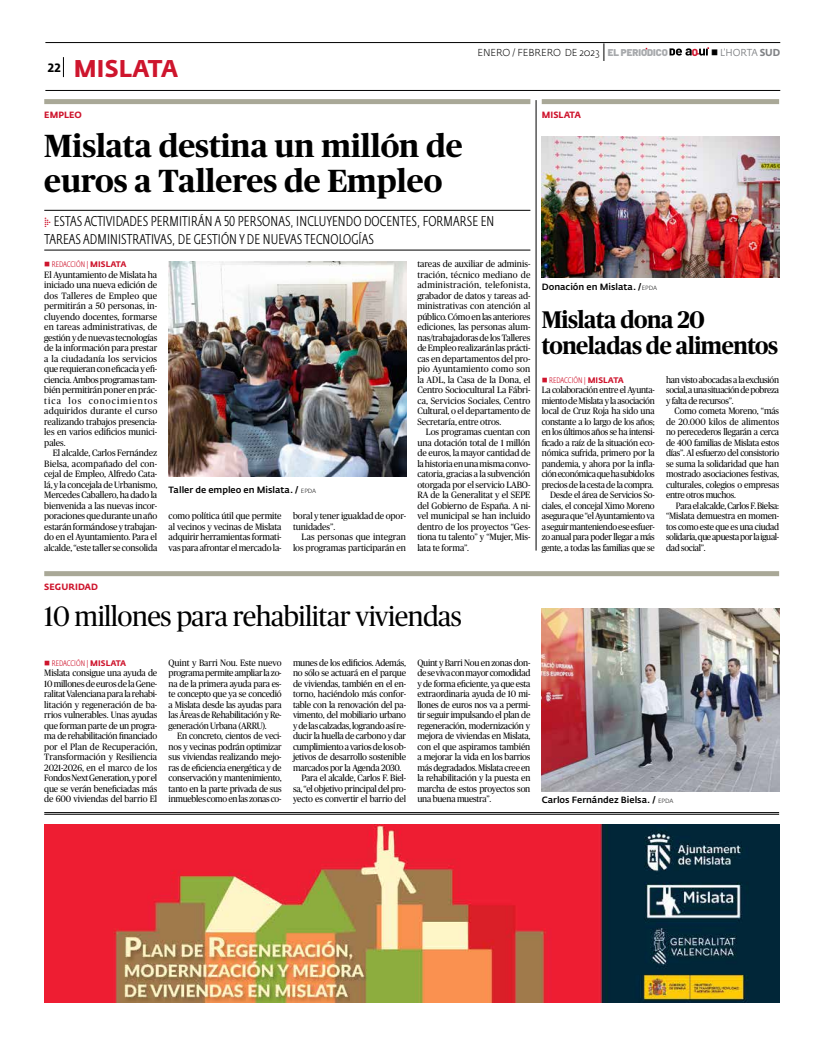
<style>
.page{position:relative;width:820px;height:1049px;background:#fff}
.page>*{position:absolute;margin:0;border:0;box-sizing:border-box;transform-origin:0 0}
.t1{font:700 32px/35px "Publico";color:#000}
.t2{font:28px "Publico";letter-spacing:-.02em;color:#000}
.t3{font:700 24px/26px "Publico";letter-spacing:-.02em;color:#000;scale:.96 1}
.t4{font:700 24px "Fedra Sans Std";letter-spacing:.005em;color:#ce152d}
.t5{font:300 14px/18px "Fedra Sans Cond Std";letter-spacing:.01em;color:#000}
.t6{font:700 12px "Fedra Sans Std";color:#000}
.t7{font:800 10.1px "Barlow";color:#ce152d}
.t8{font:300 10px "Fedra Sans Std";letter-spacing:-.005em;color:#000}
.t9{font:10px "Fedra Sans Std";letter-spacing:-.025em;color:#808285;scale:.95 1}
.t10{font:9.2px/10.5px "Publico";letter-spacing:-.025em;color:#000;text-align:justify;scale:.96 1}
.t11{font:9.2px/10.5px "Publico";letter-spacing:-.025em;color:#000;text-align:justify;scale:.95 1}
.t12{font:9.2px/10.5px "Publico";letter-spacing:-.025em;color:#000;text-align:justify;scale:.94 1}
.t13{font:9.2px/10.5px "Publico";color:#000;text-align:right;scale:.96 1}
.t14{font:500 9px "Fedra Sans Std";color:#000}
.t15{font:700 9px "Fedra Sans Std";letter-spacing:.005em;color:#ce152d}
.t16{font:300 8px "Fedra Sans Cond Std";letter-spacing:.01em;color:#ce152d}
.s1{font-size:18px}
.s2{font-family:"Barlow";font-weight:900;font-size:9.8px;color:#a7a9ac}
.s3{color:#000}
.s4{font-weight:700}
.s5{font-family:"Unit Slab Pro";font-weight:100;color:#ce152d}
.s6{font-family:"Fedra Sans Std";font-weight:700}
.s7{font-weight:300;font-size:6px}
</style>
<div class="page">
<hr style="left:45px;top:42px;width:735px;height:1px;background:#000">
<hr style="left:45px;top:90px;width:735px;height:1px;background:#000">
<svg style="left:63px;top:57px;width:1px;height:20px"></svg>
<svg style="left:669px;top:47px;width:39px;height:9px"></svg>
<hr style="left:44px;top:812px;width:734px;height:1px;background:#000">
<hr style="left:44px;top:814px;width:734px;height:1px;background:#000">
<img style="left:44px;top:825px;width:734px;height:177px">
<hr style="left:535px;top:100px;width:1px;height:450px;background:#000">
<hr style="left:44px;top:210px;width:486px;height:1px;background:#000">
<hr style="left:44px;top:250px;width:486px;height:1px;background:#000">
<img style="left:168px;top:262px;width:238px;height:214px">
<div style="left:44px;top:99px;width:486px;height:5px;background:#a9a897"></div>
<img style="left:541px;top:608px;width:237px;height:184px">
<div style="left:44px;top:571px;width:734px;height:5px;background:#a9a897"></div>
<img style="left:541px;top:137px;width:237px;height:141px">
<div style="left:541px;top:99px;width:237px;height:5px;background:#a9a897"></div>
<h3 class="t6" style="left:48px;top:60px;width:14px">22</h3>
<h3 class="t4" style="left:74px;top:54px;width:106px">M ISLATA</h3>
<p class="t8" style="left:477px;top:46px;width:192px">ENERO / FEBRERO DE 2023 <span class="s1">|</span> <span class="s2">EL PERIoDICo</span></p>
<p class="t7" style="left:691px;top:44px;width:8px">O</p>
<p class="t9" style="left:710px;top:46px;width:73px"><span class="s3">■</span> L’HORTA <span class="s4">SUD</span></p>
<p class="t15" style="left:44px;top:109px;width:37px">EMPLEO</p>
<h1 class="t1" style="left:44px;top:128px;width:420px">Mislata destina un millón de euros a Talleres de Empleo</h1>
<h3 class="t5" style="left:44px;top:213px;width:451px"><span class="s5">▶</span> ESTAS ACTIVIDADES PERMITIRÁN A 50 PERSONAS, INCLUYENDO DOCENTES, FORMARSE EN<br>TAREAS ADMINISTRATIVAS, DE GESTIÓN Y DE NUEVAS TECNOLOGÍAS</h3>
<p class="t16" style="left:52px;top:260px;width:76px">REDACCIÓN | <span class="s6">M ISLATA</span></p>
<p class="t10" style="left:44px;top:269px;width:119px">El Ayuntamiento de Mislata ha iniciado una nueva edición de dos Talleres de Empleo que permitirán a 50 personas, in&shy;cluyendo docentes, formarse en tareas administrativas, de gestión y de nuevas tecnologías de la información para prestar a la ciudadanía los servicios que requieran con eficacia y efi&shy;ciencia. Ambos programas tam&shy;bién permitirán poner en prác&shy;tica los conocimientos adquiridos durante el curso realizando trabajos presencia&shy;les en varios edificios munici&shy;pales.</p>
<p class="t10" style="left:44px;top:448px;width:119px;text-indent:9px">El alcalde, Carlos Fernández Bielsa, acompañado del con&shy;cejal de Empleo, Alfredo Cata&shy;lá, y la concejala de Urbanismo, Mercedes Caballero, ha dado la bienvenida a las nuevas incor&shy;poraciones que durante un año estarán formándose y trabajan&shy;do en el Ayuntamiento. Para el alcalde, “este taller se consolida</p>
<p class="t14" style="left:168px;top:484px;width:137px">Taller de empleo en Mislata. / <span class="s7">EPDA</span></p>
<p class="t10" style="left:168px;top:511px;width:119px">como política útil que permite al vecinos y vecinas de Mislata adquirir herramientas formati&shy;vas para afrontar el mercado la-</p>
<p class="t10" style="left:293px;top:511px;width:119px">boral y tener igualdad de opor&shy;tunidades”.</p>
<p class="t13" style="left:293px;top:532px;width:119px">Las personas que integran los programas participarán en</p>
<p class="t10" style="left:417px;top:259px;width:119px">tareas de auxiliar de adminis&shy;tración, técnico mediano de administración, telefonista, grabador de datos y tareas ad&shy;ministrativas con atención al público. Cómo en las anteriores ediciones, las personas alum&shy;nas/trabajadoras de los Talleres de Empleo realizarán las prácti&shy;cas en departamentos del pro&shy;pio Ayuntamiento como son la ADL, la Casa de la Dona, el Centro Sociocultural La Fábri&shy;ca, Servicios Sociales, Centro Cultural, o el departamento de Secretaría, entre otros.</p>
<p class="t10" style="left:417px;top:427px;width:119px;text-indent:9px">Los programas cuentan con una dotación total de 1 millón de euros, la mayor cantidad de la historia en una misma convo&shy;catoria, gracias a la subvención otorgada por el servicio LABO-RA de la Generalitat y el SEPE del Gobierno de España. A ni&shy;vel municipal se han incluido dentro de los proyectos “Ges&shy;tiona tu talento” y “Mujer, Mis&shy;lata te forma”.</p>
<p class="t15" style="left:541px;top:109px;width:41px">M ISLATA</p>
<p class="t14" style="left:541px;top:282px;width:105px">Donación en Mislata. /<span class="s7">EPDA</span></p>
<h3 class="t3" style="left:541px;top:307px;width:247px">Mislata dona 20 toneladas de alimentos</h3>
<p class="t16" style="left:549px;top:375px;width:76px">REDACCIÓN | <span class="s6">M ISLATA</span></p>
<p class="t12" style="left:541px;top:385px;width:122px;text-align:right">La colaboración entre el Ayunta&shy;miento de Mislata y la asociación local de Cruz Roja ha sido una constante a lo largo de los años; en los últimos años se ha intensi&shy;ficado a raíz de la situación eco&shy;nómica sufrida, primero por la pandemia, y ahora por la infla&shy;ción económica que ha subido los precios de la cesta de la compra.<br>Desde el área de Servicios So&shy;ciales, el concejal Ximo Moreno asegura que “el Ayuntamiento va a seguir manteniendo ese esfuer&shy;zo anual para poder llegar a más gente, a todas las familias que se</p>
<p class="t12" style="left:665px;top:374px;width:122px">han visto abocadas a la exclusión social, a una situación de pobreza y falta de recursos”.</p>
<p class="t12" style="left:665px;top:406px;width:122px;text-indent:9px">Como cometa Moreno, “más de 20.000 kilos de alimentos no perecederos llegarán a cerca de 400 familias de Mislata estos días”. Al esfuerzo del consistorio se suma la solidaridad que han mostrado asociaciones festivas, culturales, colegios o empresas entre otros muchos.</p>
<p class="t12" style="left:665px;top:500px;width:122px;text-indent:10px">Para el alcalde, Carlos F. Bielsa: “Mislata demuestra en momen&shy;tos como este que es una ciudad solidaria, que apuesta por la igual&shy;dad social”.</p>
<p class="t15" style="left:44px;top:581px;width:55px">SEGURIDAD</p>
<h2 class="t2" style="left:44px;top:600px;width:419px">10 millones para rehabilitar viviendas</h2>
<p class="t16" style="left:52px;top:658px;width:76px">REDACCIÓN | <span class="s6">M ISLATA</span></p>
<p class="t11" style="left:44px;top:668px;width:120px">Mislata consigue una ayuda de 10 millones de euros de la Gene&shy;ralitat Valenciana para la rehabi&shy;litación y regeneración de ba&shy;rrios vulnerables. Unas ayudas que forman parte de un progra&shy;ma de rehabilitación financiado por el Plan de Recuperación, Transformación y Resiliencia 2021-2026, en el marco de los Fondos Next Generation, y por el que se verán beneficiadas más de 600 viviendas del barrio El</p>
<p class="t11" style="left:168px;top:657px;width:120px">Quint y Barri Nou. Este nuevo programa permite ampliar la zo&shy;na de la primera ayuda para es&shy;te concepto que ya se concedió a Mislata desde las ayudas para las Áreas de Rehabilitación y Re&shy;generación Urbana (ARRU).</p>
<p class="t11" style="left:168px;top:731px;width:120px;text-indent:9px">En concreto, cientos de veci&shy;nos y vecinas podrán optimizar sus viviendas realizando mejo&shy;ras de eficiencia energética y de conservación y mantenimiento, tanto en la parte privada de sus inmuebles como en las zonas co-</p>
<p class="t11" style="left:293px;top:657px;width:120px">munes de los edificios. Además,</p>
<p class="t11" style="left:293px;top:668px;width:120px">no sólo se actuará en el parque</p>
<p class="t11" style="left:293px;top:678px;width:120px">de viviendas, también en el en-</p>
<p class="t11" style="left:293px;top:689px;width:120px">torno, haciéndolo más confor-</p>
<p class="t11" style="left:293px;top:699px;width:120px">table con la renovación del pa-</p>
<p class="t11" style="left:293px;top:710px;width:120px">vimento, del mobiliario urbano</p>
<p class="t11" style="left:293px;top:720px;width:120px">y de las calzadas, logrando así re-</p>
<p class="t11" style="left:293px;top:731px;width:120px">ducir la huella de carbono y dar</p>
<p class="t11" style="left:293px;top:741px;width:120px">cumplimiento a varios de los ob-</p>
<p class="t11" style="left:293px;top:752px;width:120px">jetivos de desarrollo sostenible</p>
<p class="t11" style="left:293px;top:762px;width:115px">marcados por la Agenda 2030.</p>
<p class="t11" style="left:301px;top:773px;width:111px">Para el alcalde, Carlos F. Biel-</p>
<p class="t11" style="left:293px;top:783px;width:120px">sa, “el objetivo principal del pro-</p>
<p class="t11" style="left:293px;top:794px;width:120px">yecto es convertir el barrio del</p>
<p class="t11" style="left:417px;top:657px;width:120px">Quint y Barri Nou en zonas don&shy;de se viva con mayor comodidad y de forma eficiente, ya que esta extraordinaria ayuda de 10 mi&shy;llones de euros nos va a permi&shy;tir seguir impulsando el plan de regeneración, modernización y mejora de viviendas en Mislata, con el que aspiramos también a mejorar la vida en los barrios más degradados. Mislata cree en la rehabilitación y la puesta en marcha de estos proyectos son una buena muestra”.</p>
<p class="t14" style="left:541px;top:794px;width:121px">Carlos Fernández Bielsa. / <span class="s7">EPDA</span></p>
</div>
